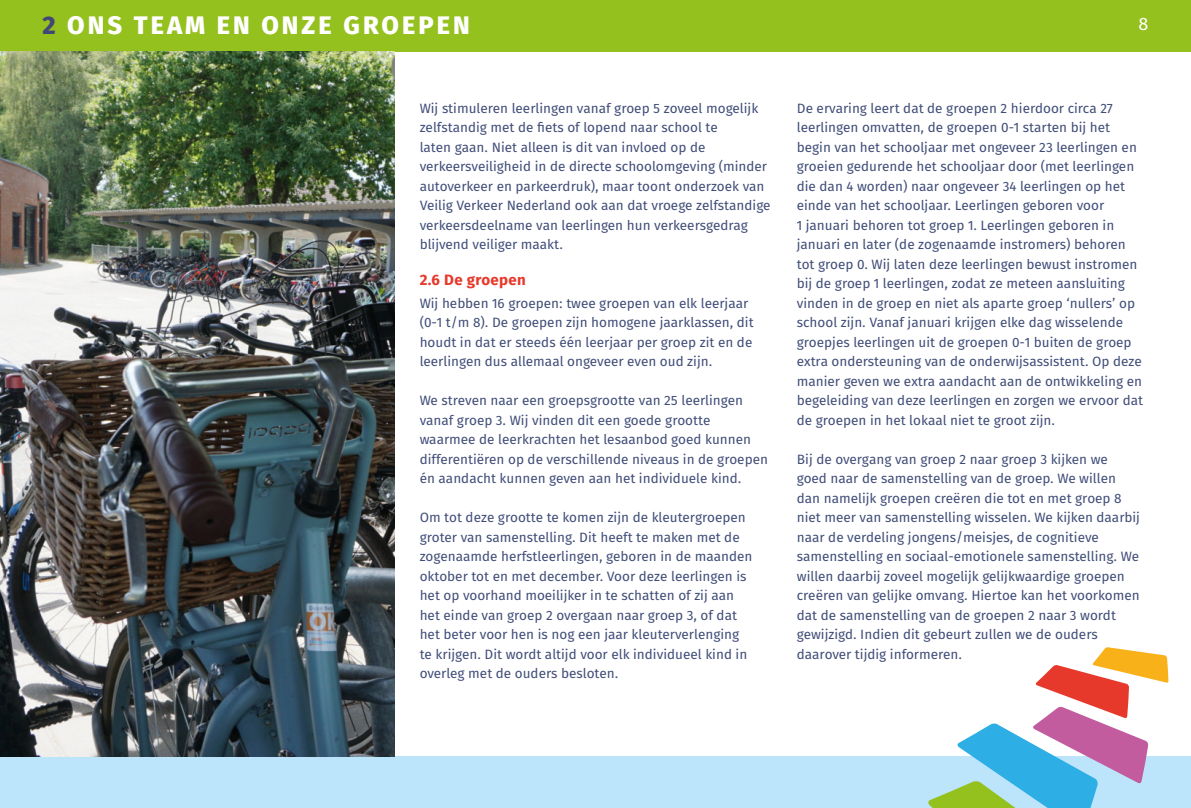
<style>
.page{position:relative;width:1191px;height:808px;background:#fff}
.page>*{position:absolute;margin:0;border:0;box-sizing:border-box;transform-origin:0 0}
.t1{font:800 25.35px "Fira Sans";letter-spacing:.12em;color:#fff}
.t2{font:18px "Fira Sans";color:#fff}
.nieuwtussenkopjerood{font:700 15px "Fira Sans OT";letter-spacing:.02em;color:#e7392b}
.t3{font:13.5px/19.5px "Fira Sans OT";color:#404d78}
.s1{color:#434775}
</style>
<div class="page">
<div style="left:0;top:0;width:1191px;height:51px;background:#95c11f"></div>
<div style="left:0;top:757px;width:1190px;height:51px;background:#bce4fa"></div>
<svg style="left:928px;top:647px;width:240px;height:161px"></svg>
<img style="left:0;top:51px;width:394px;height:706px">
<p class="t1" style="left:43px;top:7px;width:428px"><span class="s1">2</span> ONS TEAM EN ONZE GROEPEN</p>
<p class="t2" style="left:1138px;top:11px;width:11px">8</p>
<p class="t3" style="left:420px;top:99px;width:352px">Wij stimuleren leerlingen vanaf groep 5 zoveel mogelijk zelfstandig met de fiets of lopend naar school te<br>laten gaan. Niet alleen is dit van invloed op de verkeersveiligheid in de directe schoolomgeving (minder autoverkeer en parkeerdruk), maar toont onderzoek van Veilig Verkeer Nederland ook aan dat vroege zelfstandige verkeersdeelname van leerlingen hun verkeersgedrag blijvend veiliger maakt.</p>
<p class="nieuwtussenkopjerood" style="left:420px;top:269px;width:108px">2.6 De groepen</p>
<p class="t3" style="left:420px;top:294px;width:335px">Wij hebben 16 groepen: twee groepen van elk leerjaar (0-1 t/m 8). De groepen zijn homogene jaarklassen, dit houdt in dat er steeds één leerjaar per groep zit en de leerlingen dus allemaal ongeveer even oud zijn.</p>
<p class="t3" style="left:420px;top:392px;width:350px">We streven naar een groepsgrootte van 25 leerlingen vanaf groep 3. Wij vinden dit een goede grootte waarmee de leerkrachten het lesaanbod goed kunnen differentiëren op de verschillende niveaus in de groepen én aandacht kunnen geven aan het individuele kind.</p>
<p class="t3" style="left:420px;top:509px;width:334px">Om tot deze grootte te komen zijn de kleutergroepen groter van samenstelling. Dit heeft te maken met de zogenaamde herfstleerlingen, geboren in de maanden oktober tot en met december. Voor deze leerlingen is het op voorhand moeilijker in te schatten of zij aan het einde van groep 2 overgaan naar groep 3, of dat het beter voor hen is nog een jaar kleuterverlenging te krijgen. Dit wordt altijd voor elk individueel kind in overleg met de ouders besloten.</p>
<p class="t3" style="left:797px;top:99px;width:348px">De ervaring leert dat de groepen 2 hierdoor circa 27 leerlingen omvatten, de groepen 0-1 starten bij het begin van het schooljaar met ongeveer 23 leerlingen en groeien gedurende het schooljaar door (met leerlingen die dan 4 worden) naar ongeveer 34 leerlingen op het einde van het schooljaar. Leerlingen geboren voor<br>1 januari behoren tot groep 1. Leerlingen geboren in januari en later (de zogenaamde instromers) behoren tot groep 0. Wij laten deze leerlingen bewust instromen bij de groep 1 leerlingen, zodat ze meteen aansluiting vinden in de groep en niet als aparte groep ‘nullers’ op school zijn. Vanaf januari krijgen elke dag wisselende groepjes leerlingen uit de groepen 0-1 buiten de groep extra ondersteuning van de onderwijsassistent. Op deze manier geven we extra aandacht aan de ontwikkeling en begeleiding van deze leerlingen en zorgen we ervoor dat de groepen in het lokaal niet te groot zijn.</p>
<p class="t3" style="left:797px;top:450px;width:345px">Bij de overgang van groep 2 naar groep 3 kijken we goed naar de samenstelling van de groep. We willen dan namelijk groepen creëren die tot en met groep 8 niet meer van samenstelling wisselen. We kijken daarbij naar de verdeling jongens/meisjes, de cognitieve samenstelling en sociaal-emotionele samenstelling. We willen daarbij zoveel mogelijk gelijkwaardige groepen creëren van gelijke omvang. Hiertoe kan het voorkomen dat de samenstelling van de groepen 2 naar 3 wordt gewijzigd. Indien dit gebeurt zullen we de ouders daarover tijdig informeren.</p>
</div>
